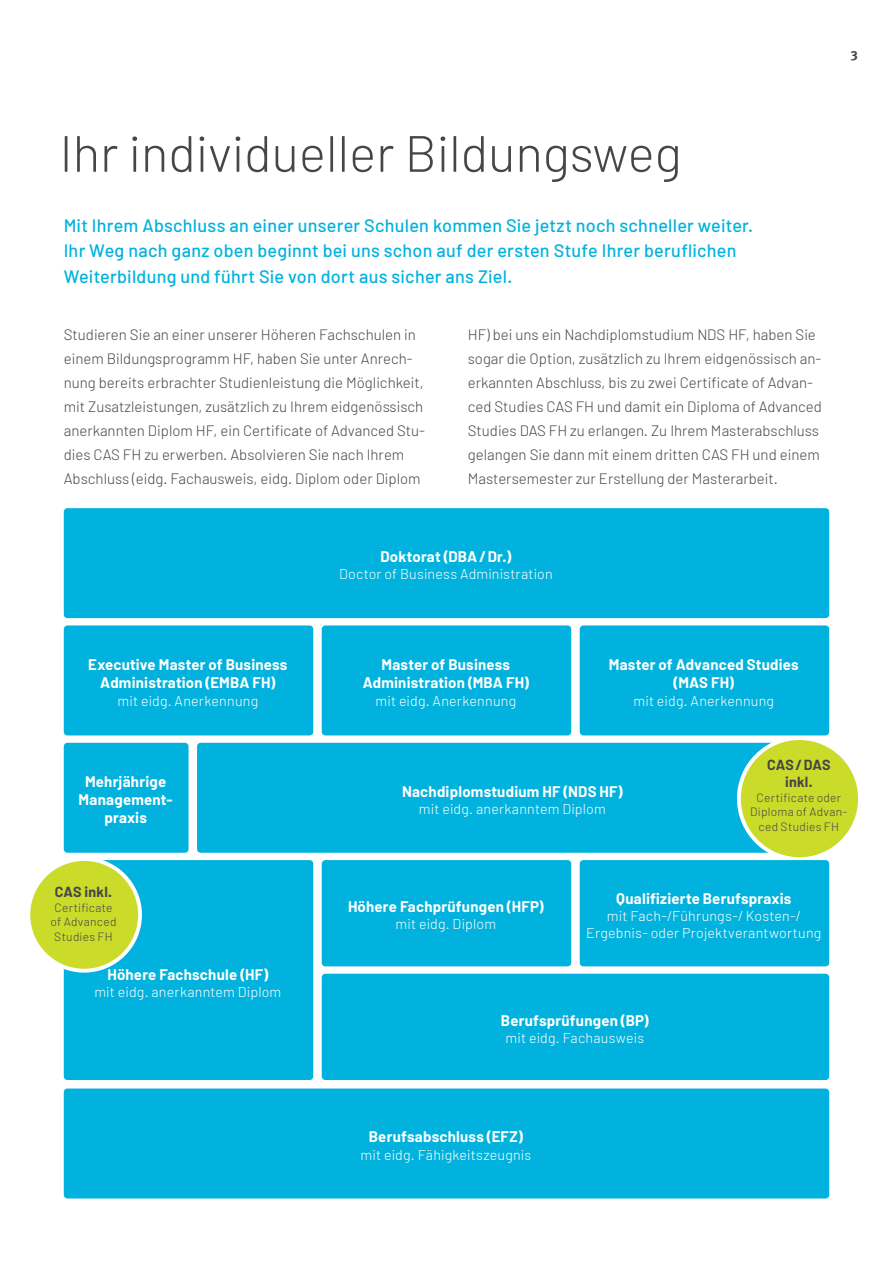
<style>
.page{position:relative;width:893px;height:1263px;background:#fff}
.page>*{position:absolute;margin:0;border:0;box-sizing:border-box;transform-origin:0 0}
.t1{font:300 51px "Barlow";color:#454647}
.t2{font:500 18px/25.5px "Barlow";letter-spacing:.015em;color:#00b2dd}
.t3{font:300 15px/24px "Barlow";color:#454647}
.t4{font:700 15px/18px "Barlow";letter-spacing:.015em;color:#fff;text-align:center}
.t5{font:300 14.25px/17.1px "Barlow";letter-spacing:.01em;color:#fff;text-align:center}
.t6{font:700 14.25px/17.1px "Barlow";letter-spacing:.01em;color:#454647;text-align:center}
.t7{font:700 13.5px "Meta Pro";color:#454647}
.t8{font:300 12px/14.4px "Barlow";letter-spacing:.025em;color:#454647;text-align:center}
</style>
<div class="page">
<div style="left:197px;top:743px;width:632px;height:110px;background:#00b2dd;border-radius:4px"></div>
<div style="left:739px;top:738px;width:121px;height:121px;background:#cadb2a;border-radius:50%"></div>
<div style="left:737px;top:736px;width:125px;height:125px;border:4px solid #fff;border-radius:50%"></div>
<div style="left:64px;top:1088px;width:765px;height:110px;background:#00b2dd;border-radius:4px"></div>
<div style="left:64px;top:625px;width:249px;height:110px;background:#00b2dd;border-radius:4px"></div>
<div style="left:64px;top:508px;width:765px;height:110px;background:#00b2dd;border-radius:4px"></div>
<div style="left:322px;top:625px;width:249px;height:110px;background:#00b2dd;border-radius:4px"></div>
<div style="left:580px;top:625px;width:249px;height:110px;background:#00b2dd;border-radius:4px"></div>
<div style="left:322px;top:974px;width:507px;height:106px;background:#00b2dd;border-radius:4px"></div>
<div style="left:322px;top:860px;width:249px;height:106px;background:#00b2dd;border-radius:4px"></div>
<div style="left:580px;top:860px;width:249px;height:106px;background:#00b2dd;border-radius:4px"></div>
<div style="left:64px;top:860px;width:249px;height:220px;background:#00b2dd;border-radius:4px"></div>
<div style="left:64px;top:743px;width:125px;height:110px;background:#00b2dd;border-radius:4px"></div>
<div style="left:28px;top:859px;width:112px;height:112px;background:#cadb2a;border-radius:50%"></div>
<div style="left:26px;top:857px;width:116px;height:115px;border:4px solid #fff;border-radius:50%"></div>
<h1 class="t1" style="left:60px;top:122px;width:624px">Ihr individueller Bildungsweg</h1>
<p class="t2" style="left:64px;top:212px;width:691px">Mit Ihrem Abschluss an einer unserer Schulen kommen Sie jetzt noch schneller weiter.<br>Ihr Weg nach ganz oben beginnt bei uns schon auf der ersten Stufe Ihrer beruflichen<br>Weiterbildung und führt Sie von dort aus sicher ans Ziel.</p>
<p class="t3" style="left:64px;top:322px;width:363px">Studieren Sie an einer unserer Höheren Fachschulen in einem Bildungsprogramm HF, haben Sie unter Anrech&shy;nung bereits erbrachter Studienleistung die Möglichkeit, mit Zusatzleistungen, zusätzlich zu Ihrem eidgenössisch anerkannten Diplom HF, ein Certificate of Advanced Stu&shy;dies CAS FH zu erwerben. Absolvieren Sie nach Ihrem Abschluss (eidg. Fachausweis, eidg. Diplom oder Diplom</p>
<p class="t3" style="left:468px;top:322px;width:356px">HF) bei uns ein Nachdiplomstudium NDS HF, haben Sie sogar die Option, zusätzlich zu Ihrem eidgenössisch an&shy;erkannten Abschluss, bis zu zwei Certificate of Advan&shy;ced Studies CAS FH und damit ein Diploma of Advanced Studies DAS FH zu erlangen. Zu Ihrem Masterabschluss gelangen Sie dann mit einem dritten CAS FH und einem Mastersemester zur Erstellung der Masterarbeit.</p>
<p class="t4" style="left:381px;top:548px;width:132px">Doktorat (DBA/Dr.)</p>
<p class="t5" style="left:339px;top:565px;width:215px">Doctor of Business Administration</p>
<p class="t7" style="left:850px;top:43px;width:9px">3</p>
<p class="t4" style="left:88px;top:656px;width:201px">Executive Master of Business<br>Administration (EMBA FH)</p>
<p class="t5" style="left:118px;top:691px;width:142px">mit eidg. Anerkennung</p>
<p class="t4" style="left:363px;top:656px;width:168px">Master of Business<br>Administration (MBA FH)</p>
<p class="t5" style="left:375px;top:691px;width:142px">mit eidg. Anerkennung</p>
<p class="t4" style="left:609px;top:656px;width:191px">Master of Advanced Studies (MAS FH)</p>
<p class="t5" style="left:633px;top:691px;width:142px">mit eidg. Anerkennung</p>
<p class="t4" style="left:79px;top:773px;width:95px">Mehrjährige<br>Management&shy;praxis</p>
<p class="t6" style="left:55px;top:884px;width:59px">CAS inkl.</p>
<p class="t8" style="left:50px;top:900px;width:68px">Certificate of Advanced<br>Studies FH</p>
<p class="t4" style="left:107px;top:965px;width:162px">Höhere Fachschule (HF)</p>
<p class="t5" style="left:94px;top:983px;width:188px">mit eidg. anerkanntem Diplom</p>
<p class="t4" style="left:402px;top:782px;width:222px">Nachdiplomstudium HF (NDS HF)</p>
<p class="t5" style="left:419px;top:800px;width:188px">mit eidg. anerkanntem Diplom</p>
<p class="t6" style="left:767px;top:756px;width:65px">CAS/DAS inkl.</p>
<p class="t8" style="left:750px;top:790px;width:99px">Certificate oder<br>Diploma of Advan&shy;ced Studies FH</p>
<p class="t4" style="left:348px;top:898px;width:197px">Höhere Fachprüfungen (HFP)</p>
<p class="t5" style="left:395px;top:915px;width:102px">mit eidg. Diplom</p>
<p class="t4" style="left:616px;top:889px;width:177px">Qualifizierte Berufspraxis</p>
<p class="t5" style="left:586px;top:907px;width:237px">mit Fach-/Führungs-/ Kosten-/<br>Ergebnis- oder Projektverantwortung</p>
<p class="t4" style="left:501px;top:1011px;width:149px">Berufsprüfungen (BP)</p>
<p class="t5" style="left:506px;top:1029px;width:140px">mit eidg. Fachausweis</p>
<p class="t4" style="left:369px;top:1128px;width:155px">Berufsabschluss (EFZ)</p>
<p class="t5" style="left:361px;top:1145px;width:172px">mit eidg. Fähigkeitszeugnis</p>
</div>
